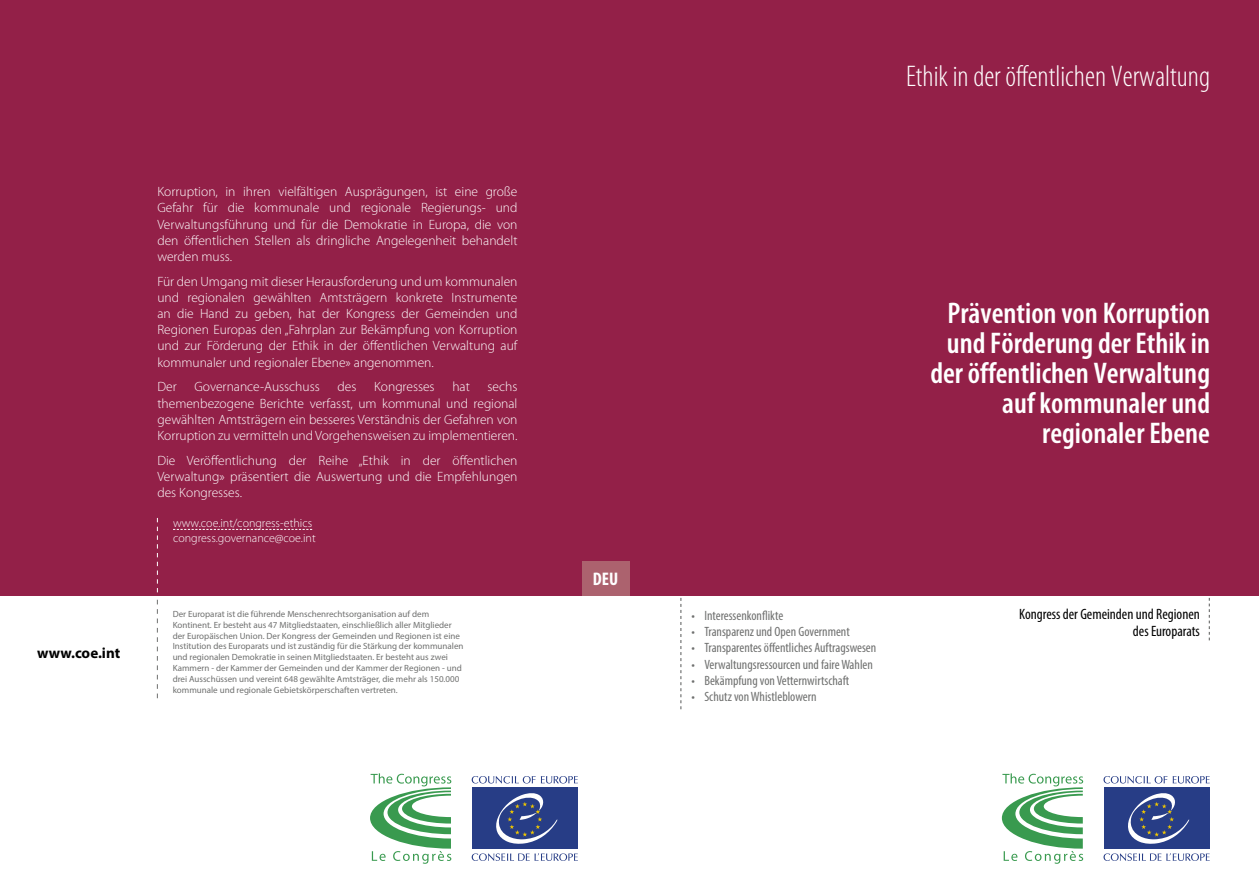
<style>
.page{position:relative;width:1259px;height:893px;background:#fff}
.page>*{position:absolute;margin:0;border:0;box-sizing:border-box;transform-origin:0 0}
.t1{font:600 condensed 30px/30px "Myriad Pro";color:#fff;text-align:right}
.t2{font:300 condensed 30px "Myriad Pro";color:#fff}
.t3{font:700 condensed 18.3px "Myriad Pro";color:#fff}
.t4{font:condensed 15px/16.5px "Myriad Pro";color:#000;text-align:right}
.t5{font:700 15px "Myriad Pro";color:#000}
.t6{font:300 13.5px/16.2px "Myriad Pro";color:#fff;text-align:justify}
.t7{font:condensed 13.5px "Myriad Pro";color:#6f706f}
.t8{font:300 12px/14.4px "Myriad Pro";color:#fff}
.t9{font:9px/10.8px "Myriad Pro";color:#6f706f}
</style>
<div class="page">
<div style="left:0;top:0;width:1259px;height:595px;background:#932048"></div>
<svg style="left:1002px;top:773px;width:81px;height:91px"></svg>
<svg style="left:1103px;top:776px;width:106px;height:7px"></svg>
<svg style="left:1103px;top:853px;width:106px;height:8px"></svg>
<div style="left:1104px;top:788px;width:105px;height:61px;background:#273d86"></div>
<svg style="left:1128px;top:793px;width:61px;height:51px"></svg>
<svg style="left:680px;top:598px;width:1px;height:111px"></svg>
<svg style="left:157px;top:600px;width:1px;height:98px"></svg>
<svg style="left:370px;top:773px;width:81px;height:91px"></svg>
<svg style="left:541px;top:776px;width:37px;height:7px"></svg>
<svg style="left:472px;top:776px;width:63px;height:7px"></svg>
<svg style="left:472px;top:853px;width:106px;height:8px"></svg>
<div style="left:472px;top:788px;width:105px;height:61px;background:#273d86"></div>
<svg style="left:496px;top:793px;width:62px;height:51px"></svg>
<div style="left:582px;top:561px;width:47px;height:34px;background:#ac626e"></div>
<svg style="left:1209px;top:598px;width:1px;height:42px"></svg>
<svg style="left:173px;top:529px;width:139px;height:1px"></svg>
<svg style="left:157px;top:518px;width:1px;height:74px"></svg>
<p class="t5" style="left:37px;top:643px;width:85px">www.coe.int</p>
<p class="t6" style="left:157px;top:184px;width:361px">Korruption, in ihren vielfältigen Ausprägungen, ist eine große Gefahr für die kommunale und regionale Regierungs- und Verwaltungsführung und für die Demokratie in Europa, die von den öffentlichen Stellen als dringliche Angelegenheit behandelt werden muss.</p>
<p class="t6" style="left:157px;top:273px;width:361px">Für den Umgang mit dieser Herausforderung und um kommunalen und regionalen gewählten Amtsträgern konkrete Instrumente an die Hand zu geben, hat der Kongress der Gemeinden und Regionen Europas den „Fahrplan zur Bekämpfung von Korruption und zur Förderung der Ethik in der öffentlichen Verwaltung auf kommunaler und regionaler Ebene» angenommen.</p>
<p class="t6" style="left:157px;top:379px;width:21px">Der</p>
<p class="t6" style="left:194px;top:379px;width:127px">Governance-Ausschuss</p>
<p class="t6" style="left:337px;top:379px;width:20px">des</p>
<p class="t6" style="left:374px;top:379px;width:62px">Kongresses</p>
<p class="t6" style="left:452px;top:379px;width:19px">hat</p>
<p class="t6" style="left:157px;top:379px;width:361px;text-indent:330px">sechs themenbezogene Berichte verfasst, um kommunal und regional gewählten Amtsträgern ein besseres Verständnis der Gefahren von Korruption zu vermitteln und Vorgehensweisen zu implementieren.</p>
<p class="t6" style="left:157px;top:452px;width:361px">Die Veröffentlichung der Reihe „Ethik in der öffentlichen Verwaltung» präsentiert die Auswertung und die Empfehlungen des Kongresses.</p>
<p class="t8" style="left:173px;top:516px;width:144px">www.coe.int/congress-ethics congress.governance@coe.int</p>
<p class="t9" style="left:173px;top:608px;width:292px">Der Europarat ist die führende Menschenrechtsorganisation auf dem Kontinent. Er besteht aus 47 Mitgliedstaaten, einschließlich aller Mitglieder der Europäischen Union. Der Kongress der Gemeinden und Regionen ist eine Institution des Europarats und ist zuständig für die Stärkung der kommunalen und regionalen Demokratie in seinen Mitgliedstaaten. Er besteht aus zwei Kammern - der Kammer der Gemeinden und der Kammer der Regionen - und drei Ausschüssen und vereint 648 gewählte Amtsträger, die mehr als 150.000 kommunale und regionale Gebietskörperschaften vertreten.</p>
<h1 class="t2" style="left:906px;top:60px;width:305px">Ethik in der öffentlichen Verwaltung</h1>
<h2 class="t3" style="left:593px;top:568px;width:27px">DEU</h2>
<h1 class="t1" style="left:930px;top:298px;width:281px">Prävention von Korruption und Förderung der Ethik in der öffentlichen Verwaltung auf kommunaler und regionaler Ebene</h1>
<p class="t7" style="left:691px;top:607px;width:93px">• Interessenkonflikte</p>
<p class="t7" style="left:691px;top:623px;width:160px">• Transparenz und Open Government</p>
<p class="t7" style="left:691px;top:640px;width:186px">• Transparentes öffentliches Auftragswesen</p>
<p class="t7" style="left:691px;top:656px;width:183px">• Verwaltungsressourcen und faire Wahlen</p>
<p class="t7" style="left:691px;top:672px;width:159px">• Bekämpfung von Vetternwirtschaft</p>
<p class="t7" style="left:691px;top:688px;width:126px">• Schutz von Whistleblowern</p>
<p class="t4" style="left:1019px;top:606px;width:182px">Kongress der Gemeinden und Regionen des Europarats</p>
</div>
